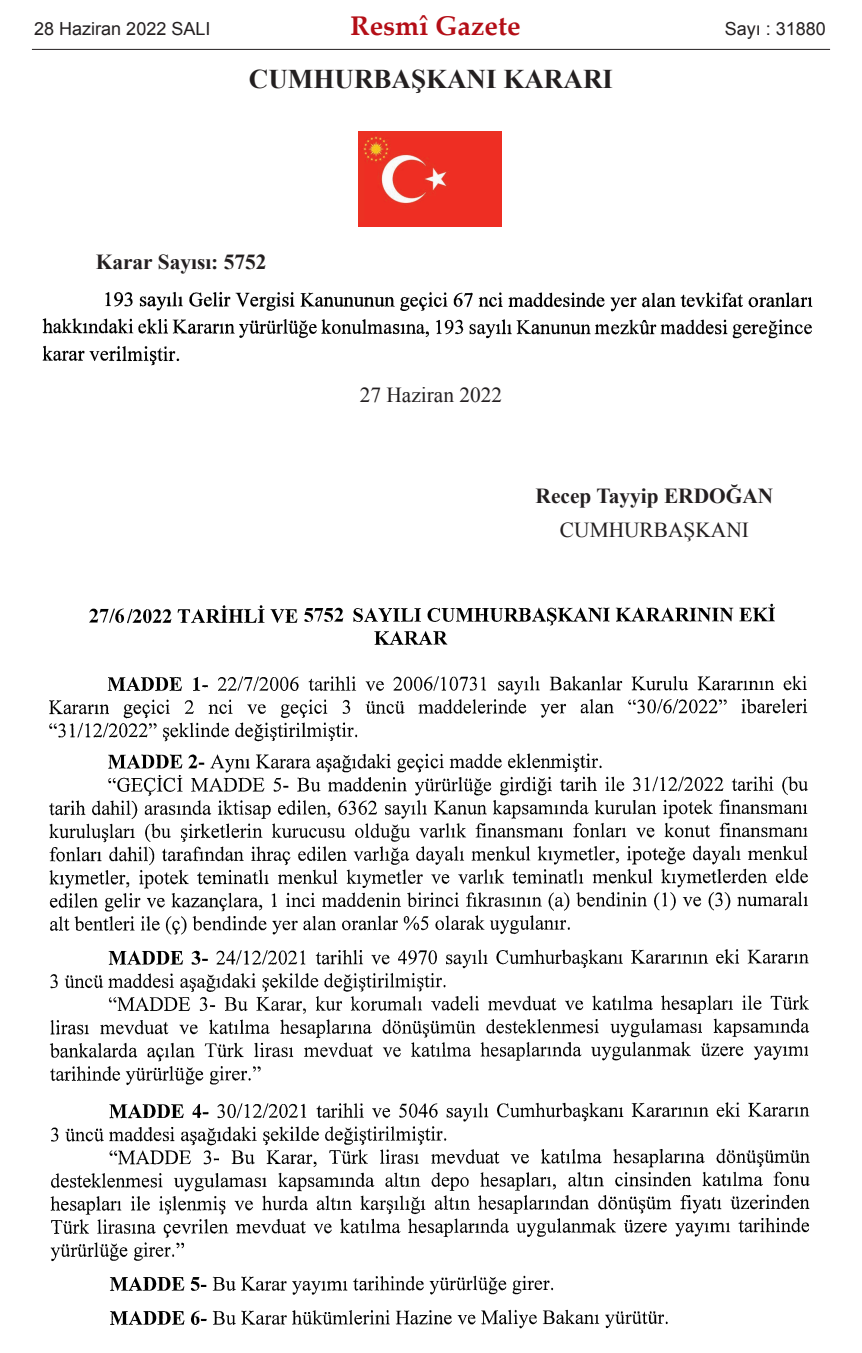
<style>
.page{position:relative;width:862px;height:1353px;background:#fff}
.page>*{position:absolute;margin:0;border:0;box-sizing:border-box;transform-origin:0 0}
.t1{font:700 27px "Times New Roman";color:#231f20}
.t2{font:700 27px "Palatino Linotype";color:#b40e16}
.t3{font:700 21.38px "Times New Roman";color:#231f20}
.t4{font:21.38px "Times New Roman";color:#231f20}
.t5{font:18px "Arial";color:#231f20}
</style>
<div class="page">
<img style="left:358px;top:131px;width:143px;height:96px">
<img style="left:42px;top:291px;width:771px;height:75px">
<img style="left:49px;top:603px;width:761px;height:726px">
<hr style="left:32px;top:49px;width:797px;height:1px;background:#231f20">
<p class="t5" style="left:34px;top:18px;width:178px">28 Haziran 2022 SALI</p>
<p class="t2" style="left:350px;top:15px;width:171px">Resmî Gazete</p>
<p class="t5" style="left:724px;top:18px;width:103px">Sayı : 31880</p>
<p class="t1" style="left:249px;top:64px;width:365px">CUMHURBAŞKANI KARARI</p>
<p class="t3" style="left:96px;top:250px;width:172px">Karar Sayısı: 5752</p>
<p class="t4" style="left:359px;top:383px;width:144px">27 Haziran 2022</p>
<p class="t3" style="left:535px;top:484px;width:239px">Recep Tayyip ERDOĞAN</p>
<p class="t4" style="left:559px;top:518px;width:190px">CUMHURBAŞKANI</p>
</div>
